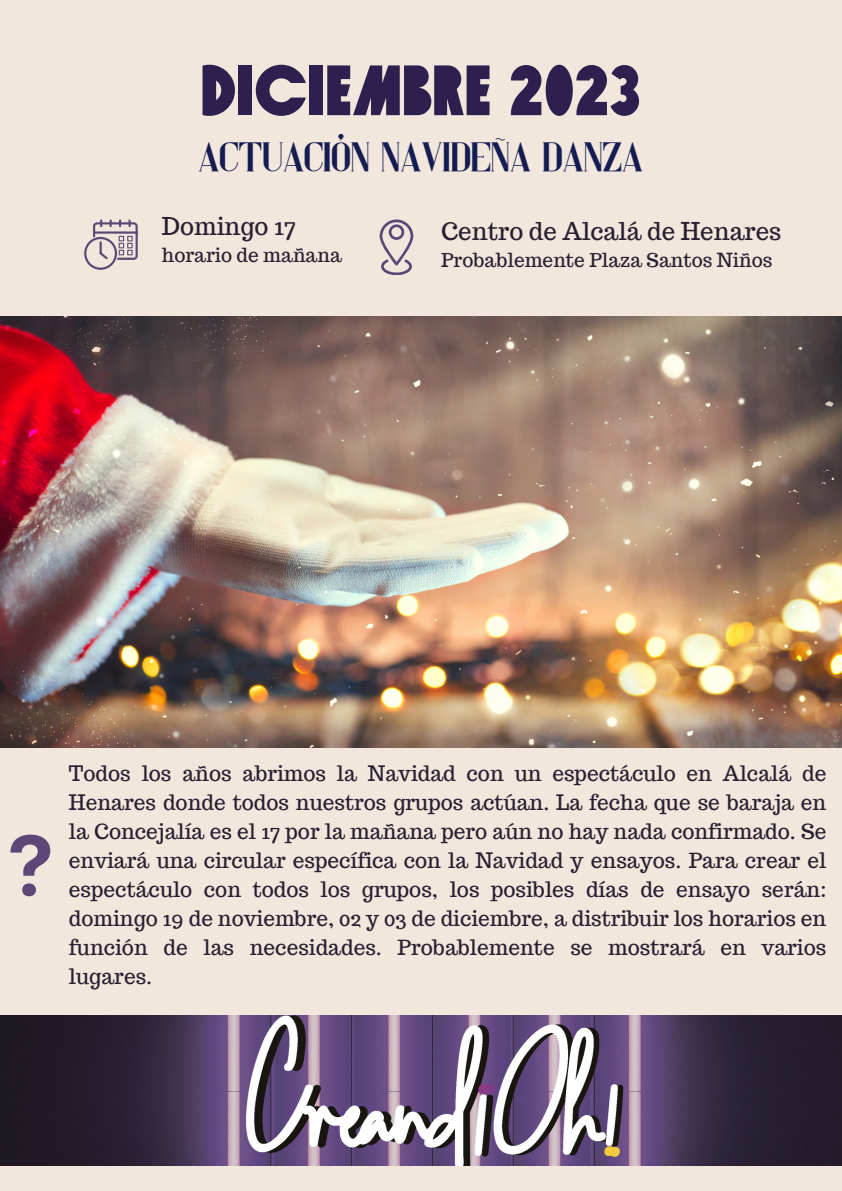
<style>
.page{position:relative;width:842px;height:1191px;background:#fff}
.page>*{position:absolute;margin:0;border:0;box-sizing:border-box;transform-origin:0 0}
.t1{font:71px "ST Komsomol";color:#2d204e}
.t2{font:41px "Kompot";color:#141c52}
.t3{font:24px "Trocchi";color:#282030}
.t4{font:20.8px/29px "Trocchi";color:#282030;text-align:justify}
.t5{font:19px "Trocchi";color:#282030}
</style>
<div class="page">
<div style="left:0;top:0;width:842px;height:1190px;background:#f1e7dd"></div>
<img style="left:0;top:1015px;width:842px;height:150px">
<svg style="left:84px;top:219px;width:54px;height:51px"></svg>
<svg style="left:10px;top:834px;width:40px;height:62px"></svg>
<svg style="left:380px;top:219px;width:33px;height:56px"></svg>
<img style="left:0;top:317px;width:842px;height:430px">
<p class="t1" style="left:200px;top:50px;width:442px">DICIEMBRE 2023</p>
<p class="t2" style="left:199px;top:133px;width:446px">ACTUACIÓN NAVIDEÑA DANZA</p>
<p class="t3" style="left:162px;top:210px;width:136px">Domingo 17</p>
<p class="t5" style="left:162px;top:243px;width:182px">horario de mañana</p>
<p class="t3" style="left:441px;top:215px;width:342px">Centro de Alcalá de Henares</p>
<p class="t5" style="left:441px;top:248px;width:333px">Probablemente Plaza Santos Niños</p>
<p class="t4" style="left:69px;top:759px;width:759px">Todos los años abrimos la Navidad con un espectáculo en Alcalá de Henares donde todos nuestros grupos actúan. La fecha que se baraja en la Concejalía es el 17 por la mañana pero aún no hay nada confirmado. Se enviará una circular específica con la Navidad y ensayos. Para crear el espectáculo con todos los grupos, los posibles días de ensayo serán: domingo 19 de noviembre, 02 y 03 de diciembre, a distribuir los horarios en función de las necesidades. Probablemente se mostrará en varios lugares.</p>
</div>
